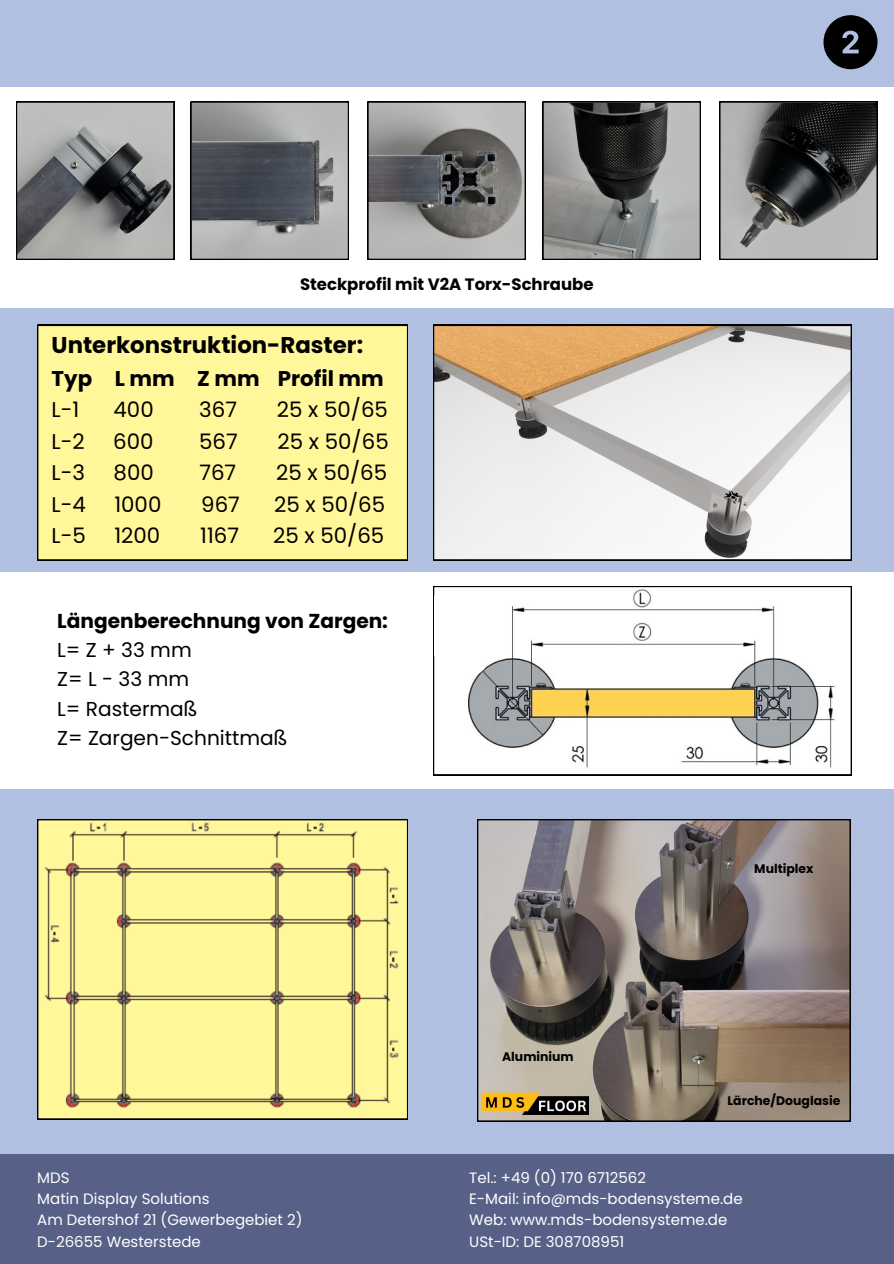
<style>
.page{position:relative;width:894px;height:1264px;background:#fff}
.page>*{position:absolute;margin:0;border:0;box-sizing:border-box;transform-origin:0 0}
.t1{font:700 22.8px "Poppins";color:#000}
.t2{font:21.3px "Poppins";color:#000}
.t3{font:700 21.3px/31.5px "Poppins";color:#000}
.t4{font:20.1px/29.2px "Poppins";color:#000}
.t5{font:700 16.5px "Poppins";color:#000}
.t6{font:15px/21.3px "Poppins";color:#fff}
.t7{font:700 12.45px "Poppins";color:#000}
.s1{font-weight:400}
.s2{font-weight:700}
</style>
<div class="page">
<div style="left:0;top:0;width:893px;height:1263px;background:#b1c0e1"></div>
<div style="left:37px;top:325px;width:370px;height:235px;background:#fff799"></div>
<div style="left:0;top:87px;width:893px;height:221px;background:#fff"></div>
<div style="left:0;top:572px;width:893px;height:216px;background:#fff"></div>
<svg style="left:16px;top:102px;width:158px;height:158px;background:#898a8a"></svg>
<svg style="left:191px;top:102px;width:158px;height:158px;background:#7e8184"></svg>
<svg style="left:542px;top:102px;width:158px;height:158px;background:#757675"></svg>
<svg style="left:367px;top:102px;width:158px;height:158px;background:#858584"></svg>
<svg style="left:719px;top:102px;width:158px;height:158px;background:#656666"></svg>
<svg style="left:433px;top:325px;width:418px;height:235px;background:#ded7ce"></svg>
<svg style="left:433px;top:586px;width:418px;height:189px"></svg>
<svg style="left:37px;top:819px;width:370px;height:300px;background:#efe790"></svg>
<div style="left:0;top:1154px;width:893px;height:109px;background:#576188"></div>
<svg style="left:823px;top:15px;width:54px;height:54px"></svg>
<div style="left:434px;top:596px;width:57px;height:60px;background:#fff"></div>
<div style="left:458px;top:646px;width:29px;height:28px;background:#fff;border-radius:50%"></div>
<svg style="left:477px;top:819px;width:373px;height:302px;background:#867b74"></svg>
<img style="left:481px;top:1083px;width:107px;height:36px">
<p class="t5" style="left:300px;top:273px;width:295px">Steckprofil mit V2A Torx-Schraube</p>
<p class="t1" style="left:52px;top:329px;width:313px">Unterkonstruktion-Raster:</p>
<p class="t3" style="left:52px;top:362px;width:333px">Typ L mm Z mm Profil mm<br><span class="s1">L-1</span></p>
<p class="t2" style="left:113px;top:394px;width:42px">400</p>
<p class="t2" style="left:199px;top:394px;width:39px">367</p>
<p class="t2" style="left:277px;top:394px;width:113px">25 x 50/65</p>
<p class="t2" style="left:52px;top:426px;width:35px">L-2</p>
<p class="t2" style="left:113px;top:426px;width:42px">600</p>
<p class="t2" style="left:199px;top:426px;width:40px">567</p>
<p class="t2" style="left:277px;top:426px;width:113px">25 x 50/65</p>
<p class="t2" style="left:52px;top:457px;width:35px">L-3</p>
<p class="t2" style="left:114px;top:457px;width:42px">800</p>
<p class="t2" style="left:199px;top:457px;width:38px">767</p>
<p class="t2" style="left:276px;top:457px;width:113px">25 x 50/65</p>
<p class="t2" style="left:52px;top:489px;width:36px">L-4</p>
<p class="t2" style="left:114px;top:489px;width:48px">1000</p>
<p class="t2" style="left:201px;top:489px;width:40px">967</p>
<p class="t2" style="left:274px;top:489px;width:113px">25 x 50/65</p>
<p class="t2" style="left:52px;top:520px;width:36px">L-5</p>
<p class="t2" style="left:114px;top:520px;width:47px">1200</p>
<p class="t2" style="left:200px;top:520px;width:40px">1167</p>
<p class="t2" style="left:273px;top:520px;width:113px">25 x 50/65</p>
<h2 class="t4" style="left:57px;top:606px;width:332px"><span class="s2">Längenberechnung von Zargen:<br></span>L=Z+33mm<br>Z=L-33mm<br>L= Rastermaß<br>Z= Zargen-Schnittmaß</h2>
<p class="t7" style="left:502px;top:1047px;width:73px">Aluminium</p>
<p class="t7" style="left:754px;top:860px;width:61px">Multiplex</p>
<p class="t7" style="left:727px;top:1091px;width:114px">Lärche/Douglasie</p>
<p class="t6" style="left:37px;top:1166px;width:267px">MDS<br>Matin Display Solutions<br>Am Detershof 21 (Gewerbegebiet 2)<br>D-26655 Westerstede</p>
<p class="t6" style="left:469px;top:1166px;width:275px">Tel.: +49 (0) 170 6712562<br>E-Mail: info@mds-bodensysteme.de<br>Web: www.mds-bodensysteme.de<br>USt-ID: DE 308708951</p>
</div>
